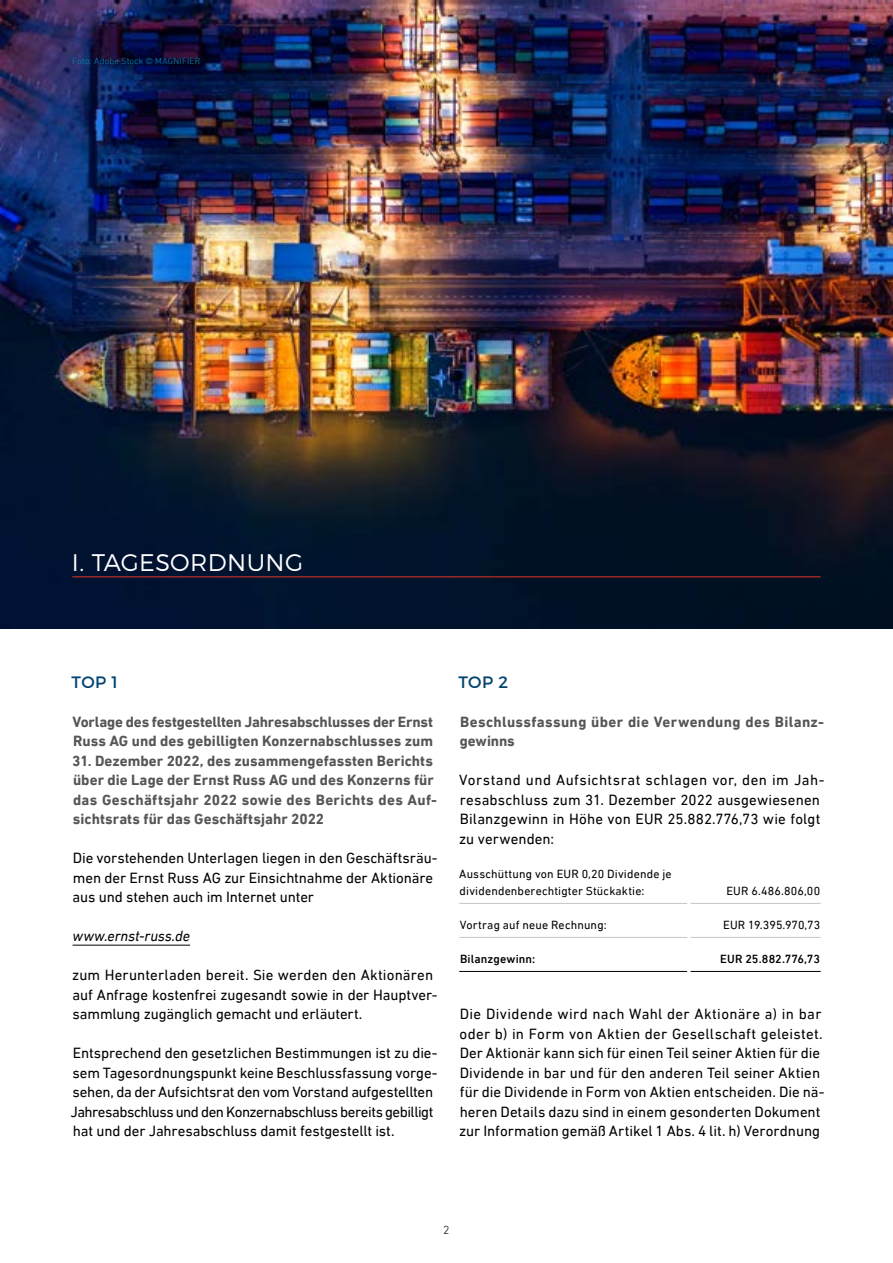
<style>
.page{position:relative;width:893px;height:1263px;background:#fff}
.page>*{position:absolute;margin:0;border:0;box-sizing:border-box;transform-origin:0 0}
.t1{font:300 24px "Montserrat";letter-spacing:.015em;color:#fff}
.t2{font:16.5px "Montserrat";letter-spacing:.02em;color:#004370}
.t3{font:15px/19.5px "DIN Next LT Pro";letter-spacing:-.005em;color:#000}
.t4{font:700 15px/19.5px "DIN Next LT Pro";letter-spacing:.005em;color:#565655}
.t5{font:15px/19.5px "DIN Next LT Pro";letter-spacing:.015em;color:#000}
.t6{font:700 15px/19.5px "DIN Next LT Pro";letter-spacing:.025em;color:#565655}
.t7{font:italic 15px "DIN Next LT Pro";letter-spacing:-.005em;color:#000}
.t8{font:12px/16.5px "DIN Next LT Pro";letter-spacing:.015em;color:#000}
.t9{font:500 12px "DIN Next LT Pro";letter-spacing:.01em;color:#000}
.t10{font:300 12px "DIN Next LT Pro";color:#000}
.t11{font:300 9px "DIN Next LT Pro";letter-spacing:.02em;color:#008ebe}
</style>
<div class="page">
<img style="left:0;top:0;width:893px;height:629px">
<hr style="left:73px;top:945px;width:117px;height:1px;background:#000">
<hr style="left:459px;top:903px;width:228px;height:1px;background:#c5c6c6">
<hr style="left:690px;top:903px;width:131px;height:1px;background:#c5c6c6">
<hr style="left:459px;top:937px;width:228px;height:1px;background:#c5c6c6">
<hr style="left:690px;top:937px;width:131px;height:1px;background:#c5c6c6">
<hr style="left:459px;top:971px;width:228px;height:1px;background:#000">
<hr style="left:690px;top:971px;width:131px;height:1px;background:#000">
<hr style="left:72px;top:576px;width:749px;height:1px;background:#e73426">
<p class="t11" style="left:72px;top:56px;width:130px">Foto: Adobe Stock © MAGNIFIER</p>
<h1 class="t1" style="left:72px;top:548px;width:233px">I. TAGESORDNUNG</h1>
<p class="t2" style="left:72px;top:672px;width:48px">TOP 1</p>
<p class="t4" style="left:72px;top:712px;width:362px">Vorlage des festgestellten Jahresabschlusses der Ernst<br>Russ AG und des gebilligten Konzernabschlusses zum</p>
<p class="t4" style="left:72px;top:751px;width:366px">31. Dezember 2022, des zusammengefassten Berichts über die Lage der Ernst Russ AG und des Konzerns für das Geschäftsjahr 2022 sowie des Berichts des Auf&shy;sichtsrats für das Geschäftsjahr 2022</p>
<p class="t3" style="left:73px;top:848px;width:366px">Die vorstehenden Unterlagen liegen in den Geschäftsräu&shy;men der Ernst Russ AG zur Einsichtnahme der Aktionäre aus und stehen auch im Internet unter</p>
<p class="t7" style="left:73px;top:928px;width:119px">www.ernst-russ.de</p>
<p class="t3" style="left:72px;top:965px;width:367px">zum Herunterladen bereit. Sie werden den Aktionären auf Anfrage kostenfrei zugesandt sowie in der Hauptver&shy;sammlung zugänglich gemacht und erläutert.</p>
<p class="t3" style="left:71px;top:1043px;width:369px">Entsprechend den gesetzlichen Bestimmungen ist zu die&shy;sem Tagesordnungspunkt keine Beschlussfassung vorge&shy;sehen, da der Aufsichtsrat den vom Vorstand aufgestellten Jahresabschluss und den Konzernabschluss bereits gebilligt hat und der Jahresabschluss damit festgestellt ist.</p>
<p class="t2" style="left:459px;top:672px;width:51px">TOP 2</p>
<p class="t6" style="left:460px;top:712px;width:366px">Beschlussfassung über die Verwendung des Bilanz&shy;gewinns</p>
<p class="t5" style="left:459px;top:770px;width:367px">Vorstand und Aufsichtsrat schlagen vor, den im Jah&shy;resabschluss zum 31. Dezember 2022 ausgewiesenen Bilanzgewinn in Höhe von EUR 25.882.776,73 wie folgt zu verwenden:</p>
<p class="t8" style="left:459px;top:866px;width:214px">Ausschüttung von EUR 0,20 Dividende je dividendenberechtigter Stückaktie:</p>
<p class="t8" style="left:726px;top:882px;width:95px">EUR 6.486.806,00</p>
<p class="t8" style="left:460px;top:916px;width:148px">Vortrag auf neue Rechnung:</p>
<p class="t8" style="left:723px;top:916px;width:99px">EUR 19.395.970,73</p>
<p class="t9" style="left:460px;top:952px;width:77px">Bilanzgewinn:</p>
<p class="t9" style="left:720px;top:952px;width:101px">EUR 25.882.776,73</p>
<p class="t3" style="left:459px;top:1004px;width:367px">Die Dividende wird nach Wahl der Aktionäre a) in bar oder b) in Form von Aktien der Gesellschaft geleistet.<br>Der Aktionär kann sich für einen Teil seiner Aktien für die Dividende in bar und für den anderen Teil seiner Aktien für die Dividende in Form von Aktien entscheiden. Die nä&shy;heren Details dazu sind in einem gesonderten Dokument zur Information gemäß Artikel 1 Abs. 4 lit. h) Verordnung</p>
<p class="t10" style="left:443px;top:1223px;width:8px">2</p>
</div>
